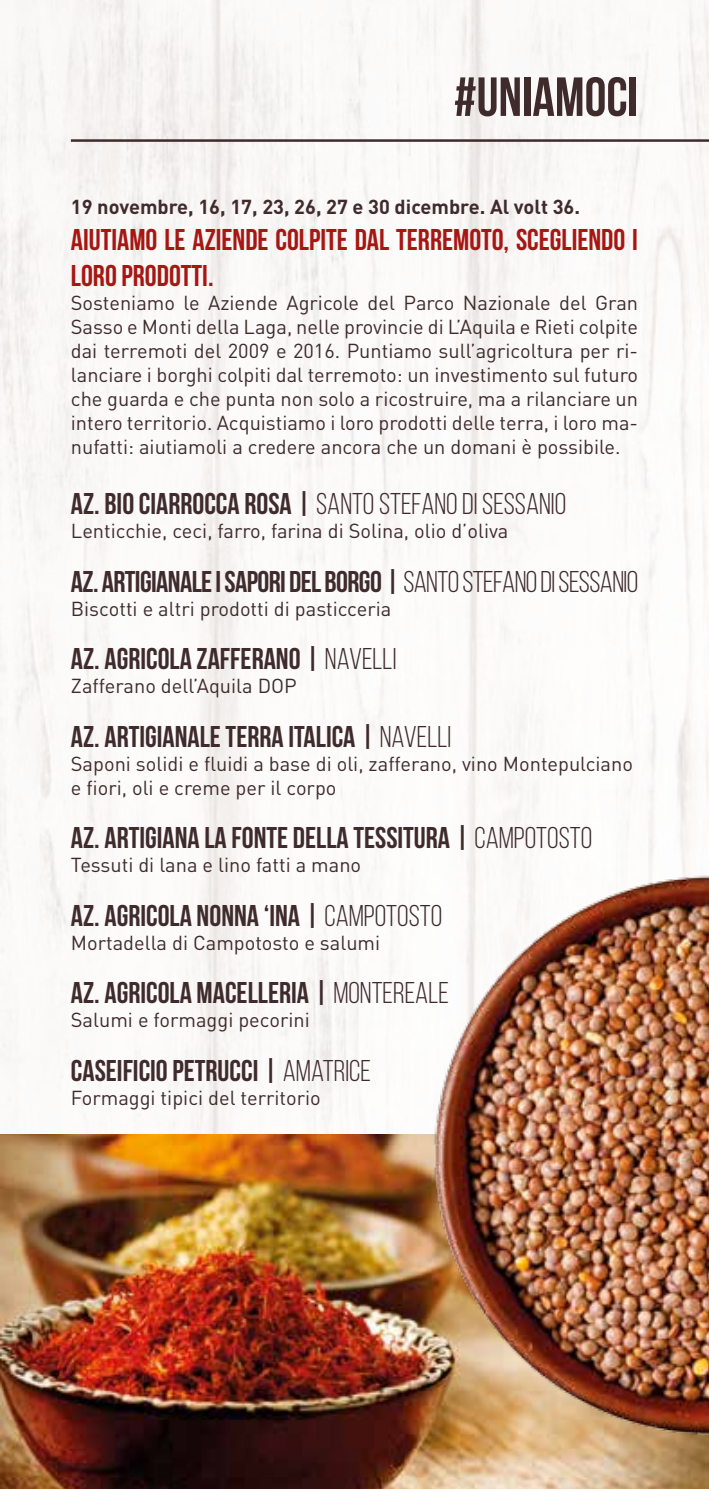
<style>
.page{position:relative;width:709px;height:1489px;background:#fff}
.page>*{position:absolute;margin:0;border:0;box-sizing:border-box;transform-origin:0 0}
.t1{font:700 55px "Bebas Neue";color:#3f2b2c}
.t2{font:700 30px "Bebas Neue";color:#3f2b2c}
.t3{font:700 30px/36px "Bebas Neue";color:#a61612}
.t4{font:700 30px "Bebas Neue";letter-spacing:-.02em;color:#3f2b2c}
.t5{font:30px "Bebas Neue";color:#3f2b2c}
.t6{font:20px/24px "DIN Pro";color:#3f2b2c;text-align:justify}
.t7{font:700 20px "DIN Pro";color:#3f2b2c}
.s1{font-weight:700}
.s2{font-weight:400}
</style>
<div class="page">
<hr style="left:71px;top:139px;width:638px;height:3px;background:#3f2b2c">
<img style="left:0;top:1134px;width:709px;height:354px">
<img style="left:374px;top:870px;width:335px;height:605px">
<h1 class="t1" style="left:454px;top:67px;width:185px">#UNIAMOCI</h1>
<p class="t7" style="left:71px;top:193px;width:510px">19 novembre, 16, 17, 23, 26, 27 e 30 dicembre. Al volt 36.</p>
<h2 class="t3" style="left:71px;top:221px;width:568px">AIUTIAMO LE AZIENDE COLPITE DAL TERREMOTO, SCEGLIENDO I<br>LORO PRODOTTI.</h2>
<p class="t6" style="left:71px;top:290px;width:568px">Sosteniamo le Aziende Agricole del Parco Nazionale del Gran Sasso e Monti della Laga, nelle provincie di L’Aquila e Rieti colpite dai terremoti del 2009 e 2016. Puntiamo sull’agricoltura per ri&shy;lanciare i borghi colpiti dal terremoto: un investimento sul futuro che guarda e che punta non solo a ricostruire, ma a rilanciare un intero territorio. Acquistiamo i loro prodotti delle terra, i loro ma&shy;nufatti: aiutiamoli a credere ancora che un domani è possibile.</p>
<h2 class="t5" style="left:71px;top:487px;width:496px"><span class="s1">AZ. BIO CIARROCCA ROSA |</span> SANTO STEFANO DI SESSANIO</h2>
<p class="t6" style="left:71px;top:518px;width:439px">Lenticchie, ceci, farro, farina di Solina, olio d’oliva</p>
<h2 class="t4" style="left:71px;top:564px;width:569px">AZ. ARTIGIANALE I SAPORI DEL BORGO | <span class="s2">SANTO STEFANO DI SESSANIO</span></h2>
<p class="t6" style="left:71px;top:595px;width:322px">Biscotti e altri prodotti di pasticceria</p>
<h2 class="t2" style="left:71px;top:642px;width:327px">AZ. AGRICOLA ZAFFERANO | <span class="s2">NAVELLI</span></h2>
<p class="t6" style="left:71px;top:673px;width:227px">Zafferano dell’Aquila DOP</p>
<h2 class="t2" style="left:71px;top:719px;width:382px">AZ. ARTIGIANALE TERRA ITALICA | <span class="s2">NAVELLI</span></h2>
<p class="t6" style="left:71px;top:750px;width:563px">Saponi solidi e fluidi a base di oli, zafferano, vino Montepulciano e fiori, oli e creme per il corpo</p>
<h2 class="t2" style="left:71px;top:821px;width:523px">AZ. ARTIGIANA LA FONTE DELLA TESSITURA | <span class="s2">CAMPOTOSTO</span></h2>
<p class="t6" style="left:71px;top:852px;width:292px">Tessuti di lana e lino fatti a mano</p>
<h2 class="t2" style="left:71px;top:898px;width:373px">AZ. AGRICOLA NONNA ‘INA | <span class="s2">CAMPOTOSTO</span></h2>
<p class="t6" style="left:71px;top:929px;width:311px">Mortadella di Campotosto e salumi</p>
<h2 class="t2" style="left:71px;top:976px;width:379px">AZ. AGRICOLA MACELLERIA | <span class="s2">MONTEREALE</span></h2>
<p class="t6" style="left:71px;top:1007px;width:240px">Salumi e formaggi pecorini</p>
<h2 class="t2" style="left:71px;top:1053px;width:301px">CASEIFICIO PETRUCCI | <span class="s2">AMATRICE</span></h2>
<p class="t6" style="left:71px;top:1084px;width:251px">Formaggi tipici del territorio</p>
</div>
